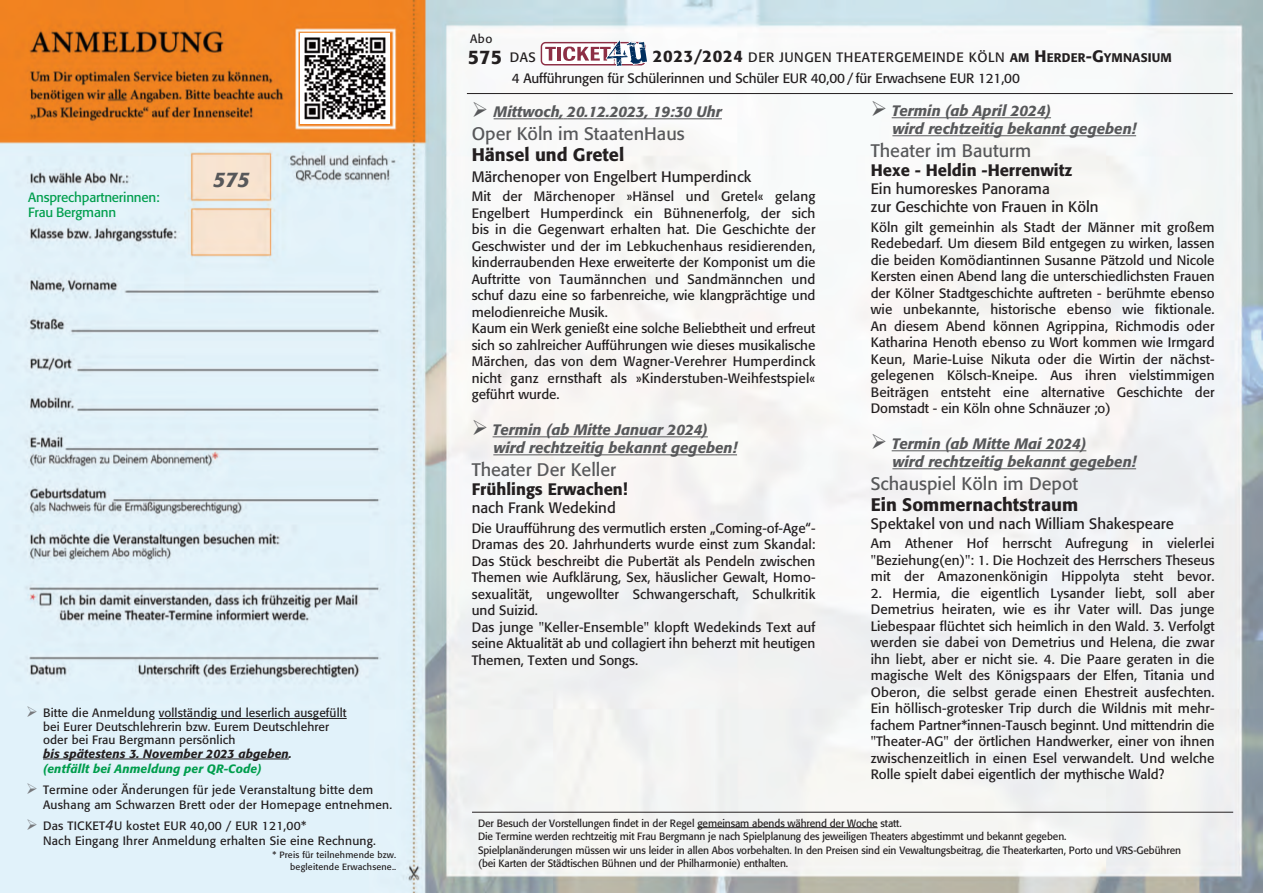
<style>
.page{position:relative;width:1263px;height:893px;background:#fff}
.page>*{position:absolute;margin:0;border:0;box-sizing:border-box;transform-origin:0 0}
.t1{font:italic 500 21px "Formata BQ";color:#57585a}
.t2{font:500 19.5px "Formata BQ";color:#231f20}
.t3{font:18px "Formata BQ";color:#57585a}
.t4{font:500 18px "Formata BQ";color:#231f20}
.t5{font:500 16.5px "Formata BQ";color:#231f20}
.t6{font:italic 500 15px/18px "Formata BQ";color:#57585a}
.t7{font:15px/18px "Formata BQ";color:#231f20}
.t8{font:13.5px/16.5px "Formata BQ";letter-spacing:.005em;color:#231f20}
.t9{font:13.35px/15px "Formata BQ";letter-spacing:-.015em;color:#009e4d}
.t10{font:12px/13.5px "Formata BQ";letter-spacing:.02em;color:#231f20}
.t11{font:italic 500 12px "Formata BQ";letter-spacing:.01em;color:#231f20}
.t12{font:italic 500 12px "Formata BQ";letter-spacing:.01em;color:#009e4d}
.t13{font:10.5px/13.5px "Formata BQ";letter-spacing:-.01em;color:#231f20}
.t14{font:9px/12px "Formata BQ";letter-spacing:.02em;color:#231f20;text-align:right}
.s1{color:#76787b}
.s2{font-style:italic;font-size:14.25px}
.s3{font-weight:500;font-size:16.5px}
.s4{font-weight:500;font-size:12.3px}
</style>
<div class="page">
<img style="left:0;top:0;width:1263px;height:892px">
<hr style="left:494px;top:118px;width:70px;height:1px;background:#57585a">
<hr style="left:567px;top:118px;width:155px;height:1px;background:#57585a">
<hr style="left:493px;top:436px;width:215px;height:1px;background:#57585a">
<hr style="left:493px;top:454px;width:244px;height:1px;background:#57585a">
<hr style="left:892px;top:117px;width:159px;height:1px;background:#57585a">
<hr style="left:892px;top:135px;width:244px;height:1px;background:#57585a">
<hr style="left:892px;top:450px;width:194px;height:1px;background:#57585a">
<hr style="left:892px;top:468px;width:244px;height:1px;background:#57585a">
<hr style="left:467px;top:93px;width:766px;height:1px;background:#231f20">
<hr style="left:472px;top:812px;width:761px;height:1px;background:#231f20">
<hr style="left:697px;top:827px;width:181px;height:1px;background:#231f20">
<hr style="left:159px;top:718px;width:188px;height:1px;background:#231f20">
<hr style="left:43px;top:759px;width:246px;height:1px;background:#231f20">
<svg style="left:541px;top:40px;width:107px;height:27px"></svg>
<img style="left:301px;top:34px;width:89px;height:89px">
<p class="t9" style="left:28px;top:190px;width:133px">Ansprechpartnerinnen:<br>Frau Bergmann</p>
<h1 class="t1" style="left:213px;top:166px;width:38px">575</h1>
<p class="t10" style="left:43px;top:706px;width:305px;text-indent:-17px"><span class="s1">➢</span> Bitte die Anmeldung vollständig und leserlich ausgefüllt bei Eurer Deutschlehrerin bzw. Eurem Deutschlehrer oder bei Frau Bergmann persönlich</p>
<p class="t11" style="left:43px;top:746px;width:250px">bis spätestens 3. November 2023 abgeben.</p>
<p class="t12" style="left:43px;top:761px;width:220px">(entfällt bei Anmeldung per QR-Code)</p>
<p class="t10" style="left:43px;top:782px;width:350px;line-height:15px;text-indent:-17px"><span class="s1">➢</span> Termine oder Änderungen für jede Veranstaltung bitte dem<br>Aushang am Schwarzen Brett oder der Homepage entnehmen.</p>
<p class="t10" style="left:43px;top:818px;width:334px;line-height:15px;text-indent:-17px"><span class="s1">➢</span> Das TICKET<span class="s2">4</span>U kostet EUR 40,00 / EUR 121,00*<br>Nach Eingang Ihrer Anmeldung erhalten Sie eine Rechnung.</p>
<p class="t14" style="left:272px;top:849px;width:125px">* Preis für teilnehmende bzw. begleitende Erwachsene..</p>
<p class="t10" style="left:470px;top:32px;width:24px">Abo</p>
<h2 class="t2" style="left:468px;top:45px;width:36px">575</h2>
<p class="t8" style="left:512px;top:47px;width:661px;line-height:21px;text-indent:141px"><span class="s3">2023/2024</span> DER JUNGEN THEATERGEMEINDE KÖLN <span class="s4">AM</span> <span class="s3">H</span><span class="s4">ERDER</span><span class="s3">-G</span><span class="s4">YMNASIUM<br></span>4 Aufführungen für Schülerinnen und Schüler EUR 40,00 / für Erwachsene EUR 121,00</p>
<p class="t8" style="left:510px;top:49px;width:28px">DAS</p>
<p class="t6" style="left:472px;top:103px;width:252px">➢ Mittwoch, 20.12.2023, 19:30 Uhr</p>
<h3 class="t3" style="left:472px;top:122px;width:215px">Oper Köln im StaatenHaus</h3>
<h3 class="t4" style="left:472px;top:143px;width:154px">Hänsel und Gretel</h3>
<p class="t7" style="left:472px;top:167px;width:281px">Märchenoper von Engelbert Humperdinck</p>
<p class="t8" style="left:472px;top:188px;width:345px">Mit der Märchenoper »Hänsel und Gretel« gelang Engelbert Humperdinck ein Bühnenerfolg, der sich bis in die Gegenwart erhalten hat. Die Geschichte der Geschwister und der im Lebkuchenhaus residierenden, kinderraubenden Hexe erweiterte der Komponist um die Auftritte von Taumännchen und Sandmännchen und schuf dazu eine so farbenreiche, wie klangprächtige und melodienreiche Musik.<br>Kaum ein Werk genießt eine solche Beliebtheit und erfreut sich so zahlreicher Aufführungen wie dieses musikalische Märchen, das von dem Wagner-Verehrer Humperdinck nicht ganz ernsthaft als »Kinderstuben-Weihfestspiel« geführt wurde.</p>
<p class="t6" style="left:493px;top:421px;width:245px;text-indent:-22px">➢ Termin (ab Mitte Januar 2024) wird rechtzeitig bekannt gegeben!</p>
<h3 class="t3" style="left:472px;top:458px;width:146px">Theater Der Keller</h3>
<p class="t5" style="left:472px;top:479px;width:158px">Frühlings Erwachen!</p>
<p class="t7" style="left:472px;top:499px;width:146px">nach Frank Wedekind</p>
<p class="t8" style="left:472px;top:520px;width:345px">Die Uraufführung des vermutlich ersten „Coming-of-Age“- Dramas des 20. Jahrhunderts wurde einst zum Skandal:<br>Das Stück beschreibt die Pubertät als Pendeln zwischen Themen wie Aufklärung, Sex, häuslicher Gewalt, Homo&shy;sexualität, ungewollter Schwangerschaft, Schulkritik und Suizid.<br>Das junge "Keller-Ensemble" klopft Wedekinds Text auf seine Aktualität ab und collagiert ihn beherzt mit heutigen Themen, Texten und Songs.</p>
<p class="t6" style="left:892px;top:102px;width:245px;text-indent:-22px">➢ Termin (ab April 2024)<br>wird rechtzeitig bekannt gegeben!</p>
<h3 class="t3" style="left:871px;top:139px;width:162px">Theater im Bauturm</h3>
<p class="t5" style="left:871px;top:160px;width:203px">Hexe - Heldin -Herrenwitz</p>
<p class="t7" style="left:871px;top:180px;width:229px">Ein humoreskes Panorama<br>zur Geschichte von Frauen in Köln</p>
<p class="t8" style="left:871px;top:219px;width:345px;text-align:justify">Köln gilt gemeinhin als Stadt der Männer mit großem Redebedarf. Um diesem Bild entgegen zu wirken, lassen die beiden Komödiantinnen Susanne Pätzold und Nicole Kersten einen Abend lang die unterschiedlichsten Frauen der Kölner Stadtgeschichte auftreten - berühmte ebenso wie unbekannte, historische ebenso wie fiktionale.<br>An diesem Abend können Agrippina, Richmodis oder Katharina Henoth ebenso zu Wort kommen wie Irmgard Keun, Marie-Luise Nikuta oder die Wirtin der nächst&shy;gelegenen Kölsch-Kneipe. Aus ihren vielstimmigen Beiträgen entsteht eine alternative Geschichte der Domstadt - ein Köln ohne Schnäuzer ;o)</p>
<p class="t6" style="left:892px;top:435px;width:245px;text-indent:-22px">➢ Termin (ab Mitte Mai 2024)<br>wird rechtzeitig bekannt gegeben!</p>
<h3 class="t3" style="left:871px;top:472px;width:209px">Schauspiel Köln im Depot</h3>
<h3 class="t4" style="left:871px;top:493px;width:209px">Ein Sommernachtstraum</h3>
<p class="t7" style="left:871px;top:514px;width:305px">Spektakel von und nach William Shakespeare</p>
<p class="t8" style="left:871px;top:535px;width:345px;text-align:justify">Am Athener Hof herrscht Aufregung in vielerlei "Beziehung(en)": 1. Die Hochzeit des Herrschers Theseus mit der Amazonenkönigin Hippolyta steht bevor.</p>
<p class="t8" style="left:871px;top:585px;width:345px;text-align:justify">2. Hermia, die eigentlich Lysander liebt, soll aber Demetrius heiraten, wie es ihr Vater will. Das junge Liebespaar flüchtet sich heimlich in den Wald. 3. Verfolgt werden sie dabei von Demetrius und Helena, die zwar ihn liebt, aber er nicht sie. 4. Die Paare geraten in die magische Welt des Königspaars der Elfen, Titania und Oberon, die selbst gerade einen Ehestreit ausfechten.<br>Ein höllisch-grotesker Trip durch die Wildnis mit mehr&shy;fachem Partner*innen-Tausch beginnt. Und mittendrin die "Theater-AG" der örtlichen Handwerker, einer von ihnen zwischenzeitlich in einen Esel verwandelt. Und welche Rolle spielt dabei eigentlich der mythische Wald?</p>
<p class="t13" style="left:478px;top:816px;width:704px">Der Besuch der Vorstellungen findet in der Regel gemeinsam abends während der Woche statt.<br>Die Termine werden rechtzeitig mit Frau Bergmann je nach Spielplanung des jeweiligen Theaters abgestimmt und bekannt gegeben.<br>Spielplanänderungen müssen wir uns leider in allen Abos vorbehalten. In den Preisen sind ein Vewaltungsbeitrag, die Theaterkarten, Porto und VRS-Gebühren (bei Karten der Städtischen Bühnen und der Philharmonie) enthalten.</p>
</div>
